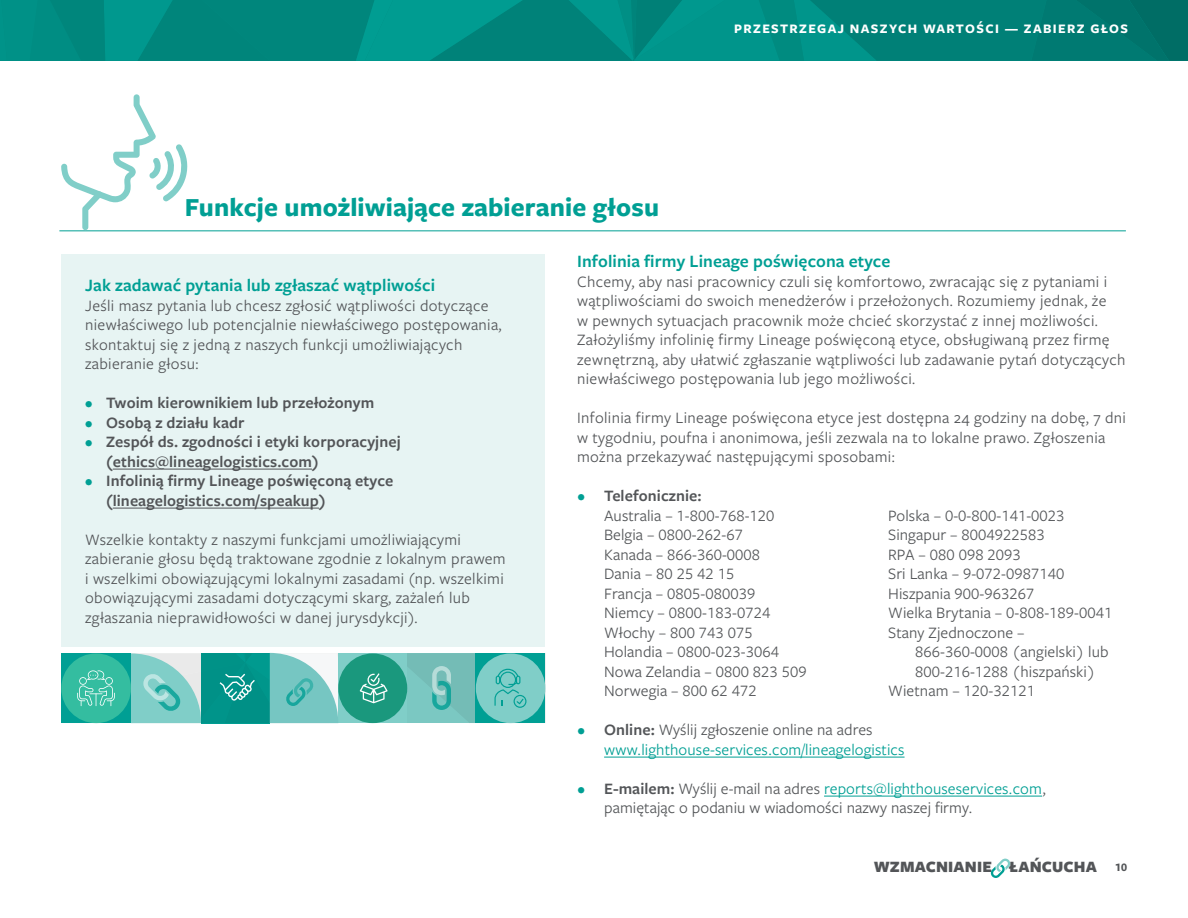
<style>
.page{position:relative;width:1188px;height:918px;background:#fff}
.page>*{position:absolute;margin:0;border:0;box-sizing:border-box;transform-origin:0 0}
.t1{font:700 27px "Freight Sans Pro";letter-spacing:.005em;color:#009f94}
.t2{font:600 18px "Freight Sans Pro";letter-spacing:.005em;color:#009f94}
.t3{font:16.5px/19.5px "Freight Sans Pro";letter-spacing:.02em;color:#535558}
.t4{font:600 16.5px/19.5px "Freight Sans Pro";letter-spacing:.005em;color:#535558}
.t5{font:16.5px/19.5px "Freight Sans Pro";letter-spacing:.005em;color:#009f94}
.t6{font:900 16.35px "Freight Sans Pro";letter-spacing:.01em;color:#535558}
.t7{font:700 13.5px "Freight Sans Pro";letter-spacing:.1em;color:#fff}
.t8{font:700 12px "Freight Sans Pro";color:#535558}
.s1{color:#009f94}
.s2{font-weight:600;color:#009f94}
.s3{font-weight:600}
.s4{font-weight:600;color:#535558}
.s5{color:#535558}
</style>
<div class="page">
<svg style="left:0;top:0;width:1188px;height:61px;background:#00887f"></svg>
<svg style="left:990px;top:859px;width:21px;height:19px"></svg>
<hr style="left:604px;top:757px;width:301px;height:1px;background:#009f94">
<hr style="left:824px;top:796px;width:218px;height:1px;background:#009f94">
<svg style="left:61px;top:653px;width:484px;height:70px;background:#57baaf"></svg>
<div style="left:61px;top:255px;width:484px;height:392px;background:#e7f4f3"></div>
<hr style="left:113px;top:469px;width:199px;height:1px;background:#535558">
<hr style="left:113px;top:508px;width:206px;height:1px;background:#535558">
<hr style="left:59px;top:230px;width:1067px;height:1px;background:#009f94">
<svg style="left:61px;top:94px;width:127px;height:136px"></svg>
<h1 class="t1" style="left:185px;top:189px;width:476px">Funkcje umożliwiające zabieranie głosu</h1>
<p class="t7" style="left:734px;top:19px;width:395px">PRZESTRZEGAJ NASZYCH WARTOŚCI — ZABIERZ GŁOS</p>
<p class="t2" style="left:85px;top:273px;width:351px">Jak zadawać pytania lub zgłaszać wątpliwości</p>
<p class="t3" style="left:85px;top:295px;width:418px">Jeśli masz pytania lub chcesz zgłosić wątpliwości dotyczące niewłaściwego lub potencjalnie niewłaściwego postępowania, skontaktuj się z jedną z naszych funkcji umożliwiających zabieranie głosu:</p>
<p class="t4" style="left:85px;top:393px;width:291px"><span class="s1">•</span> Twoim kierownikiem lub przełożonym</p>
<p class="t4" style="left:85px;top:412px;width:161px"><span class="s1">•</span> Osobą z działu kadr</p>
<p class="t4" style="left:106px;top:432px;width:296px;text-indent:-21px"><span class="s1">•</span> Zespół ds. zgodności i etyki korporacyjnej (ethics@lineagelogistics.com)</p>
<p class="t4" style="left:106px;top:471px;width:289px;text-indent:-21px"><span class="s1">•</span> Infolinią firmy Lineage poświęconą etyce (lineagelogistics.com/speakup)</p>
<p class="t3" style="left:85px;top:529px;width:422px">Wszelkie kontakty z naszymi funkcjami umożliwiającymi zabieranie głosu będą traktowane zgodnie z lokalnym prawem i wszelkimi obowiązującymi lokalnymi zasadami (np. wszelkimi obowiązującymi zasadami dotyczącymi skarg, zażaleń lub zgłaszania nieprawidłowości w danej jurysdykcji).</p>
<p class="t2" style="left:577px;top:249px;width:315px">Infolinia firmy Lineage poświęcona etyce</p>
<p class="t3" style="left:577px;top:271px;width:550px">Chcemy, aby nasi pracownicy czuli się komfortowo, zwracając się z pytaniami i wątpliwościami do swoich menedżerów i przełożonych. Rozumiemy jednak, że<br>w pewnych sytuacjach pracownik może chcieć skorzystać z innej możliwości.<br>Założyliśmy infolinię firmy Lineage poświęconą etyce, obsługiwaną przez firmę zewnętrzną, aby ułatwić zgłaszanie wątpliwości lub zadawanie pytań dotyczących niewłaściwego postępowania lub jego możliwości.</p>
<p class="t3" style="left:577px;top:408px;width:550px">Infolinia firmy Lineage poświęcona etyce jest dostępna 24 godziny na dobę, 7 dni w tygodniu, poufna i anonimowa, jeśli zezwala na to lokalne prawo. Zgłoszenia można przekazywać następującymi sposobami:</p>
<p class="t3" style="left:604px;top:486px;width:204px;text-indent:-27px"><span class="s2">•</span> <span class="s3">Telefonicznie:<br></span>Australia – 1-800-768-120<br>Belgia – 0800-262-67<br>Kanada – 866-360-0008<br>Dania – 80 25 42 15<br>Francja – 0805-080039<br>Niemcy – 0800-183-0724<br>Włochy – 800 743 075<br>Holandia – 0800-023-3064<br>Nowa Zelandia – 0800 823 509<br>Norwegia – 800 62 472</p>
<p class="t3" style="left:888px;top:505px;width:226px">Polska – 0-0-800-141-0023<br>Singapur – 8004922583<br>RPA – 080 098 2093<br>Sri Lanka – 9-072-0987140<br>Hiszpania 900-963267<br>Wielka Brytania – 0-808-189-0041<br>Stany Zjednoczone –</p>
<p class="t3" style="left:915px;top:642px;width:195px">866-360-0008 (angielski) lub</p>
<p class="t3" style="left:915px;top:661px;width:182px">800-216-1288 (hiszpański)</p>
<p class="t3" style="left:888px;top:681px;width:148px">Wietnam – 120-32121</p>
<p class="t5" style="left:604px;top:720px;width:302px;text-indent:-27px"><span class="s3">•</span> <span class="s4">Online:</span> <span class="s5">Wyślij zgłoszenie online na adres </span>www.lighthouse-services.com/lineagelogistics</p>
<p class="t3" style="left:604px;top:778px;width:444px;text-indent:-27px"><span class="s2">•</span> <span class="s3">E-mailem:</span> Wyślij e-mail na adres <span class="s1">reports@lighthouseservices.com</span>, pamiętając o podaniu w wiadomości nazwy naszej firmy.</p>
<p class="t6" style="left:874px;top:856px;width:225px">WZMACNIANIE ŁAŃCUCHA</p>
<p class="t8" style="left:1115px;top:859px;width:13px">10</p>
</div>
